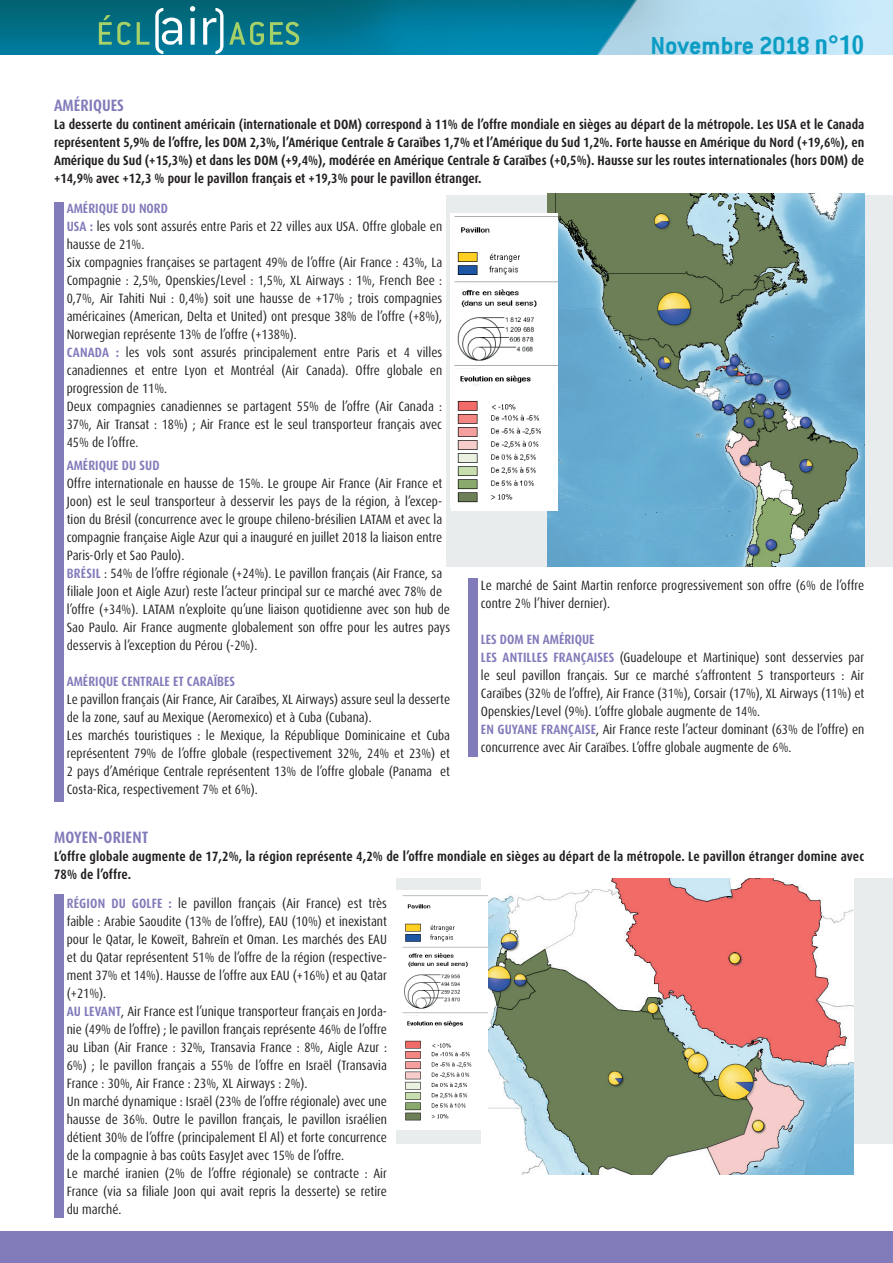
<style>
.page{position:relative;width:893px;height:1263px;background:#fff}
.page>*{position:absolute;margin:0;border:0;box-sizing:border-box;transform-origin:0 0}
.t1{font:700 27px "Conduit ITC";color:#0b9dc4}
.t2{font:700 condensed 16.5px "Dax OT";color:#817bba}
.t3{font:condensed 13.5px/18px "Dax OT";color:#231f20}
.t4{font:700 condensed 13.5px/18px "Dax OT";letter-spacing:.01em;color:#231f20;text-align:justify}
.t5{font:700 condensed 13.5px "Dax OT";color:#817bba}
.s1{font-family:"Dax OT";font-stretch:condensed}
.s2{font-weight:700;color:#817bba}
</style>
<div class="page">
<img style="left:0;top:0;width:893px;height:54px">
<div style="left:0;top:1232px;width:893px;height:31px;background:#817bba"></div>
<svg style="left:99px;top:15px;width:32px;height:30px"></svg>
<svg style="left:137px;top:22px;width:12px;height:23px"></svg>
<svg style="left:155px;top:8px;width:27px;height:46px"></svg>
<svg style="left:190px;top:6px;width:5px;height:39px"></svg>
<svg style="left:203px;top:8px;width:20px;height:46px"></svg>
<svg style="left:229px;top:22px;width:35px;height:23px"></svg>
<svg style="left:270px;top:22px;width:29px;height:23px"></svg>
<div style="left:446px;top:196px;width:447px;height:371px;background:#e9eced"></div>
<div style="left:396px;top:878px;width:497px;height:266px;background:#e9eced"></div>
<img style="left:547px;top:194px;width:317px;height:372px">
<img style="left:482px;top:878px;width:371px;height:297px">
<img style="left:451px;top:214px;width:107px;height:293px">
<div style="left:396px;top:890px;width:91px;height:239px;background:#fff"></div>
<img style="left:402px;top:895px;width:85px;height:226px">
<div style="left:54px;top:203px;width:9px;height:599px;background:#817bba"></div>
<div style="left:54px;top:894px;width:9px;height:323px;background:#817bba"></div>
<div style="left:468px;top:578px;width:9px;height:179px;background:#817bba"></div>
<h1 class="t1" style="left:651px;top:30px;width:215px">Novembre 2018 <span class="s1">n°10</span></h1>
<p class="t2" style="left:54px;top:94px;width:72px">AMÉRIQUES</p>
<p class="t4" style="left:54px;top:115px;width:812px">La desserte du continent américain (internationale et DOM) correspond à 11% de l’offre mondiale en sièges au départ de la métropole. Les USA et le Canada représentent 5,9% de l’offre, les DOM 2,3%, l’Amérique Centrale &amp; Caraïbes 1,7% et l’Amérique du Sud 1,2%. Forte hausse en Amérique du Nord (+19,6%), en Amérique du Sud (+15,3%) et dans les DOM (+9,4%), modérée en Amérique Centrale &amp; Caraïbes (+0,5%). Hausse sur les routes internationales (hors DOM) de +14,9% avec +12,3 % pour le pavillon français et +19,3% pour le pavillon étranger.</p>
<p class="t3" style="left:67px;top:199px;width:377px"><span class="s2">AMÉRIQUE DU NORD<br>USA :</span> les vols sont assurés entre Paris et 22 villes aux USA. Offre globale en hausse de 21%.<br>Six compagnies françaises se partagent 49% de l’offre (Air France : 43%, La Compagnie : 2,5%, Openskies/Level : 1,5%, XL Airways : 1%, French Bee :<br>0,7%, Air Tahiti Nui : 0,4%) soit une hausse de +17% ; trois compagnies américaines (American, Delta et United) ont presque 38% de l’offre (+8%), Norwegian représente 13% de l’offre (+138%).<br><span class="s2">CANADA :</span> les vols sont assurés principalement entre Paris et 4 villes canadiennes et entre Lyon et Montréal (Air Canada). Offre globale en progression de 11%.<br>Deux compagnies canadiennes se partagent 55% de l’offre (Air Canada :<br>37%, Air Transat : 18%) ; Air France est le seul transporteur français avec 45% de l’offre.</p>
<p class="t5" style="left:67px;top:456px;width:94px">AMÉRIQUE DU SUD</p>
<p class="t3" style="left:67px;top:474px;width:385px">Offre internationale en hausse de 15%. Le groupe Air France (Air France et Joon) est le seul transporteur à desservir les pays de la région, à l’excep&shy;tion du Brésil (concurrence avec le groupe chileno-brésilien LATAM et avec la compagnie française Aigle Azur qui a inauguré en juillet 2018 la liaison entre Paris-Orly et Sao Paulo).<br><span class="s2">BRÉSIL</span> : 54% de l’offre régionale (+24%). Le pavillon français (Air France, sa filiale Joon et Aigle Azur) reste l’acteur principal sur ce marché avec 78% de l’offre (+34%). LATAM n’exploite qu’une liaison quotidienne avec son hub de Sao Paulo. Air France augmente globalement son offre pour les autres pays desservis à l’exception du Pérou (-2%).</p>
<p class="t5" style="left:67px;top:672px;width:170px">AMÉRIQUE CENTRALE ET CARAÏBES</p>
<p class="t3" style="left:67px;top:690px;width:385px">Le pavillon français (Air France, Air Caraïbes, XL Airways) assure seul la desserte de la zone, sauf au Mexique (Aeromexico) et à Cuba (Cubana).<br>Les marchés touristiques : le Mexique, la République Dominicaine et Cuba représentent 79% de l’offre globale (respectivement 32%, 24% et 23%) et 2 pays d’Amérique Centrale représentent 13% de l’offre globale (Panama et Costa-Rica, respectivement 7% et 6%).</p>
<p class="t3" style="left:481px;top:577px;width:385px">Le marché de Saint Martin renforce progressivement son offre (6% de l’offre contre 2% l’hiver dernier).</p>
<p class="t3" style="left:481px;top:631px;width:385px"><span class="s2">LES DOM EN AMÉRIQUE<br>LES ANTILLES FRANÇAISES</span> (Guadeloupe et Martinique) sont desservies par le seul pavillon français. Sur ce marché s’affrontent 5 transporteurs : Air Caraïbes (32% de l’offre), Air France (31%), Corsair (17%), XL Airways (11%) et Openskies/Level (9%). L’offre globale augmente de 14%.<br><span class="s2">EN GUYANE FRANÇAISE</span>, Air France reste l’acteur dominant (63% de l’offre) en concurrence avec Air Caraïbes. L’offre globale augmente de 6%.</p>
<p class="t2" style="left:54px;top:827px;width:96px">MOYEN-ORIENT</p>
<p class="t4" style="left:54px;top:847px;width:812px">L’offre globale augmente de 17,2%, la région représente 4,2% de l’offre mondiale en sièges au départ de la métropole. Le pavillon étranger domine avec<br>78% de l’offre.</p>
<p class="t3" style="left:67px;top:894px;width:322px"><span class="s2">RÉGION DU GOLFE :</span> le pavillon français (Air France) est très faible : Arabie Saoudite (13% de l’offre), EAU (10%) et inexistant pour le Qatar, le Koweït, Bahreïn et Oman. Les marchés des EAU et du Qatar représentent 51% de l’offre de la région (respective&shy;ment 37% et 14%). Hausse de l’offre aux EAU (+16%) et au Qatar (+21%).<br><span class="s2">AU LEVANT</span>, Air France est l’unique transporteur français en Jorda&shy;nie (49% de l’offre) ; le pavillon français représente 46% de l’offre au Liban (Air France : 32%, Transavia France : 8%, Aigle Azur :<br>6%) ; le pavillon français a 55% de l’offre en Israël (Transavia France : 30%, Air France : 23%, XL Airways : 2%).<br>Un marché dynamique : Israël (23% de l’offre régionale) avec une hausse de 36%. Outre le pavillon français, le pavillon israélien détient 30% de l’offre (principalement El Al) et forte concurrence de la compagnie à bas coûts EasyJet avec 15% de l’offre.<br>Le marché iranien (2% de l’offre régionale) se contracte : Air France (via sa filiale Joon qui avait repris la desserte) se retire du marché.</p>
</div>
